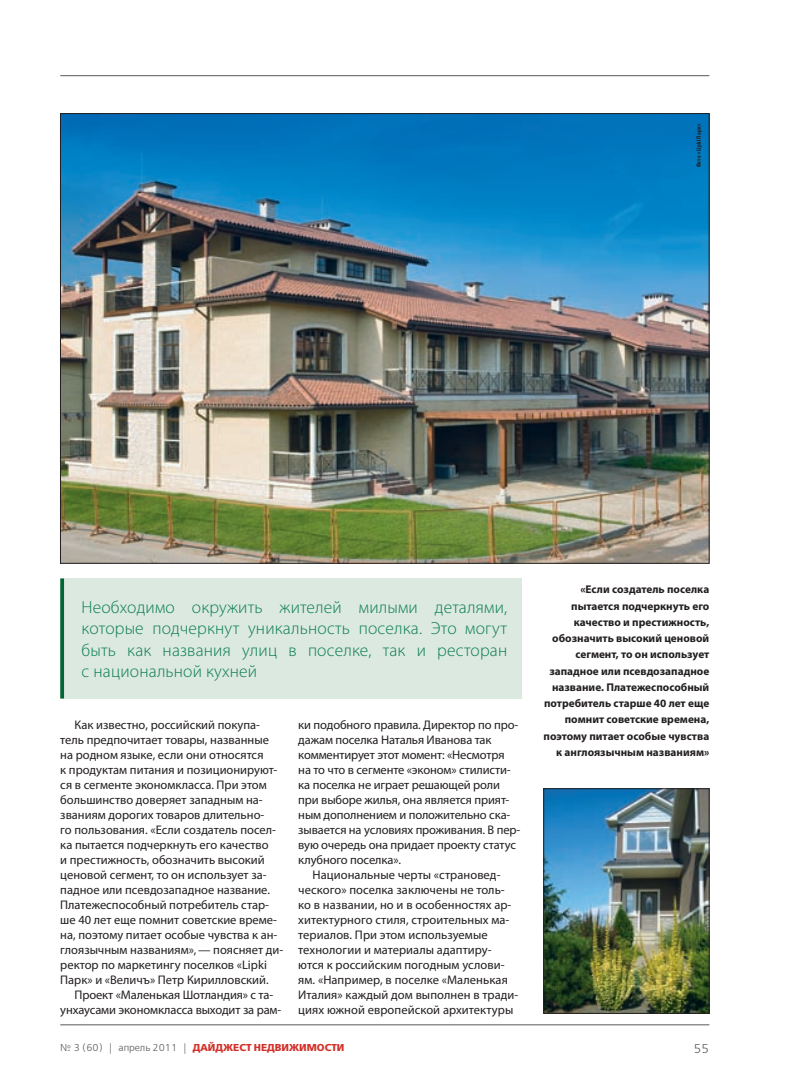
<style>
.page{position:relative;width:798px;height:1088px;background:#fff}
.page>*{position:absolute;margin:0;border:0;box-sizing:border-box;transform-origin:0 0}
.t1{font:300 17.5px/21.2px "Myriad Pro";letter-spacing:.01em;color:#0c7c53;text-align:justify}
.t2{font:12.5px "Myriad Pro";color:#231f20}
.t3{font:12.5px "Free Set Light C";color:#57585a}
.t4{font:700 11.25px/16.2px "Myriad Pro";color:#231f20;text-align:right}
.t5{font:10px "Free Set Bold C";color:#d2322a}
.t6{font:700 condensed 6.25px "Myriad Pro";letter-spacing:.04em;color:#231f20}
.s1{font-family:"Free Set Light C";color:#57585a}
</style>
<div class="page">
<hr style="left:60px;top:1024px;width:649px;height:1px;background:#57585a">
<img style="left:62px;top:115px;width:645px;height:446px">
<hr style="left:60px;top:75px;width:649px;height:1px;background:#57585a">
<div style="left:60px;top:578px;width:461px;height:120px;background:#dbe9e1"></div>
<svg style="left:60px;top:578px;width:4px;height:120px"></svg>
<img style="left:545px;top:790px;width:162px;height:221px">
<div style="left:543px;top:788px;width:166px;height:225px;border:1px solid #231f20"></div>
<p class="t6" style="left:696px;top:167px;width:45px;rotate:-90deg">Фото «Lipki Парк»</p>
<p class="t1" style="left:81px;top:598px;width:427px">Необходимо окружить жителей милыми деталями, которые подчеркнут уникальность поселка. Это могут быть как названия улиц в поселке, так и ресторан с национальной кухней</p>
<p class="t2" style="left:74px;top:720px;width:187px">Как известно, российский покупа-</p>
<p class="t2" style="left:60px;top:735px;width:210px">тель предпочитает товары, названные</p>
<p class="t2" style="left:60px;top:750px;width:205px">на родном языке, если они относятся</p>
<p class="t2" style="left:60px;top:765px;width:218px">к продуктам питания и позиционируют-</p>
<p class="t2" style="left:60px;top:780px;width:208px">ся в сегменте экономкласса. При этом</p>
<p class="t2" style="left:60px;top:795px;width:204px">большинство доверяет западным на-</p>
<p class="t2" style="left:60px;top:810px;width:205px">званиям дорогих товаров длительно-</p>
<p class="t2" style="left:60px;top:825px;width:217px">го пользования. «Если создатель посел-</p>
<p class="t2" style="left:60px;top:840px;width:210px">ка пытается подчеркнуть его качество</p>
<p class="t2" style="left:60px;top:855px;width:206px">и престижность, обозначить высокий</p>
<p class="t2" style="left:60px;top:870px;width:208px">ценовой сегмент, то он использует за-</p>
<p class="t2" style="left:60px;top:885px;width:211px">падное или псевдозападное название.</p>
<p class="t2" style="left:60px;top:900px;width:210px">Платежеспособный потребитель стар-</p>
<p class="t2" style="left:60px;top:915px;width:218px">ше 40 лет еще помнит советские време-</p>
<p class="t2" style="left:60px;top:930px;width:218px">на, поэтому питает особые чувства к ан-</p>
<p class="t2" style="left:60px;top:945px;width:224px">глоязычным названиям», — поясняет ди-</p>
<p class="t2" style="left:60px;top:960px;width:208px">ректор по маркетингу поселков «Lipki</p>
<p class="t2" style="left:60px;top:975px;width:210px">Парк» и «Величъ» Петр Кирилловский.</p>
<p class="t2" style="left:74px;top:990px;width:200px">Проект «Маленькая Шотландия» с та-</p>
<p class="t2" style="left:60px;top:1005px;width:222px">унхаусами экономкласса выходит за рам-</p>
<p class="t2" style="left:298px;top:720px;width:221px">ки подобного правила. Директор по про-</p>
<p class="t2" style="left:298px;top:735px;width:195px">дажам поселка Наталья Иванова так</p>
<p class="t2" style="left:298px;top:750px;width:208px">комментирует этот момент: «Несмотря</p>
<p class="t2" style="left:298px;top:765px;width:214px">на то что в сегменте «эконом» стилисти-</p>
<p class="t2" style="left:298px;top:780px;width:203px">ка поселка не играет решающей роли</p>
<p class="t2" style="left:298px;top:795px;width:212px">при выборе жилья, она является прият-</p>
<p class="t2" style="left:298px;top:810px;width:213px">ным дополнением и положительно ска-</p>
<p class="t2" style="left:298px;top:825px;width:223px">зывается на условиях проживания. В пер-</p>
<p class="t2" style="left:298px;top:840px;width:219px">вую очередь она придает проекту статус</p>
<p class="t2" style="left:298px;top:855px;width:104px">клубного поселка».</p>
<p class="t2" style="left:312px;top:870px;width:189px">Национальные черты «страновед-</p>
<p class="t2" style="left:298px;top:885px;width:208px">ческого» поселка заключены не толь-</p>
<p class="t2" style="left:298px;top:900px;width:214px">ко в названии, но и в особенностях ар-</p>
<p class="t2" style="left:298px;top:915px;width:212px">хитектурного стиля, строительных ма-</p>
<p class="t2" style="left:298px;top:930px;width:191px">териалов. При этом используемые</p>
<p class="t2" style="left:298px;top:945px;width:195px">технологии и материалы адаптиру-</p>
<p class="t2" style="left:298px;top:960px;width:208px">ются к российским погодным услови-</p>
<p class="t2" style="left:298px;top:975px;width:211px">ям. «Например, в поселке «Маленькая</p>
<p class="t2" style="left:298px;top:990px;width:221px">Италия» каждый дом выполнен в тради-</p>
<p class="t2" style="left:298px;top:1005px;width:216px">циях южной европейской архитектуры</p>
<p class="t5" style="left:60px;top:1044px;width:285px"><span class="s1">№ 3 (60) | апрель 2011 |</span> ДАЙДЖЕСТ НЕДВИЖИМОСТИ</p>
<p class="t4" style="left:543px;top:582px;width:167px">«Если создатель поселка пытается подчеркнуть его качество и престижность, обозначить высокий ценовой сегмент, то он использует западное или псевдозападное название. Платежеспособный потребитель старше 40 лет еще помнит советские времена, поэтому питает особые чувства к англоязычным названиям»</p>
<p class="t3" style="left:693px;top:1043px;width:17px">55</p>
</div>
